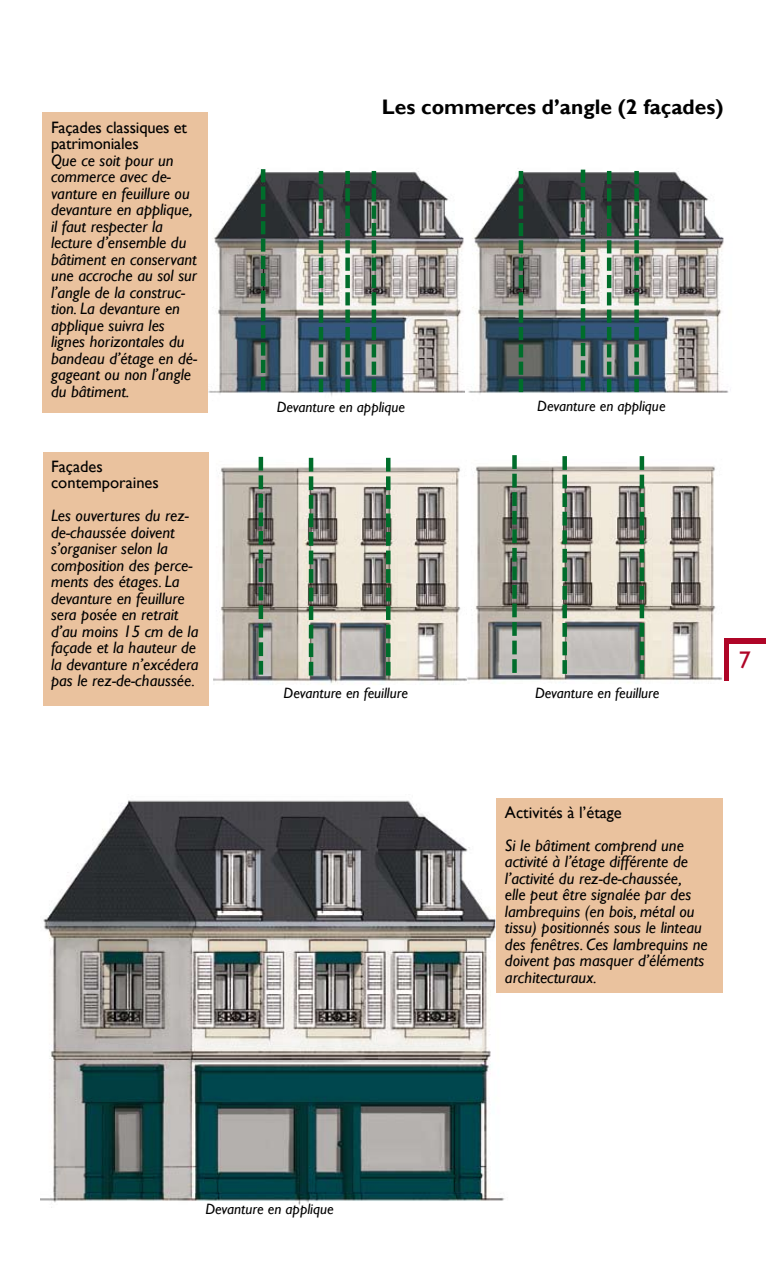
<style>
.page{position:relative;width:766px;height:1276px;background:#fff}
.page>*{position:absolute;margin:0;border:0;box-sizing:border-box;transform-origin:0 0}
.t1{font:24px "Gill Sans";color:#af0527}
.t2{font:700 21px "Gill Sans";color:#000}
.t3{font:italic 16.5px/16.5px "Gill Sans";color:#000}
.t4{font:16.5px/16.5px "Gill Sans";letter-spacing:-.005em;color:#000}
.t5{font:italic 15px "Gill Sans";color:#000}
</style>
<div class="page">
<div style="left:723px;top:638px;width:5px;height:42px;background:#af0527"></div>
<div style="left:723px;top:638px;width:42px;height:5px;background:#af0527"></div>
<img style="left:214px;top:456px;width:253px;height:228px">
<img style="left:208px;top:168px;width:257px;height:228px">
<div style="left:43px;top:452px;width:165px;height:253px;background:#eac29e"></div>
<img style="left:467px;top:455px;width:255px;height:229px">
<img style="left:40px;top:800px;width:481px;height:408px">
<div style="left:496px;top:798px;width:227px;height:194px;background:#eac29e"></div>
<svg style="left:261px;top:169px;width:4px;height:221px"></svg>
<svg style="left:345px;top:171px;width:5px;height:221px"></svg>
<svg style="left:318px;top:171px;width:5px;height:221px"></svg>
<svg style="left:371px;top:171px;width:5px;height:221px"></svg>
<div style="left:43px;top:113px;width:165px;height:300px;background:#eac29e"></div>
<img style="left:468px;top:168px;width:261px;height:226px">
<svg style="left:518px;top:171px;width:5px;height:221px"></svg>
<svg style="left:580px;top:170px;width:5px;height:222px"></svg>
<svg style="left:606px;top:171px;width:5px;height:221px"></svg>
<svg style="left:634px;top:171px;width:4px;height:221px"></svg>
<svg style="left:258px;top:457px;width:5px;height:217px"></svg>
<svg style="left:309px;top:458px;width:4px;height:217px"></svg>
<svg style="left:386px;top:458px;width:4px;height:217px"></svg>
<svg style="left:512px;top:455px;width:4px;height:218px"></svg>
<svg style="left:562px;top:456px;width:4px;height:218px"></svg>
<svg style="left:639px;top:456px;width:5px;height:218px"></svg>
<p class="t4" style="left:51px;top:119px;width:137px">Façades classiques et patrimoniales</p>
<p class="t3" style="left:51px;top:152px;width:148px">Que ce soit pour un commerce avec de&shy;vanture en feuillure ou devanture en applique, il faut respecter la lecture d’ensemble du bâtiment en conservant une accroche au sol sur l’angle de la construc&shy;tion. La devanture en applique suivra les lignes horizontales du bandeau d’étage en dé&shy;gageant ou non l’angle du bâtiment.</p>
<p class="t4" style="left:51px;top:458px;width:109px">Façades contemporaines</p>
<p class="t3" style="left:51px;top:508px;width:149px">Les ouvertures du rez&shy;de-chaussée doivent s’organiser selon la composition des perce&shy;ments des étages. La devanture en feuillure sera posée en retrait d’au moins 15 cm de la façade et la hauteur de la devanture n’excédera pas le rez-de-chaussée.</p>
<p class="t2" style="left:382px;top:94px;width:343px">Les commerces d’angle (2 façades)</p>
<p class="t5" style="left:276px;top:398px;width:130px">Devanture en applique</p>
<p class="t5" style="left:537px;top:397px;width:130px">Devanture en applique</p>
<p class="t5" style="left:283px;top:684px;width:126px">Devanture en feuillure</p>
<p class="t5" style="left:535px;top:684px;width:126px">Devanture en feuillure</p>
<h1 class="t1" style="left:738px;top:645px;width:13px">7</h1>
<p class="t4" style="left:505px;top:804px;width:118px">Activités à l’étage</p>
<p class="t3" style="left:505px;top:837px;width:204px">Si le bâtiment comprend une activité à l’étage différente de l’activité du rez-de-chaussée,<br>elle peut être signalée par des lambrequins (en bois, métal ou tissu) positionnés sous le linteau des fenêtres. Ces lambrequins ne doivent pas masquer d’éléments architecturaux.</p>
<p class="t5" style="left:205px;top:1199px;width:130px">Devanture en applique</p>
</div>
